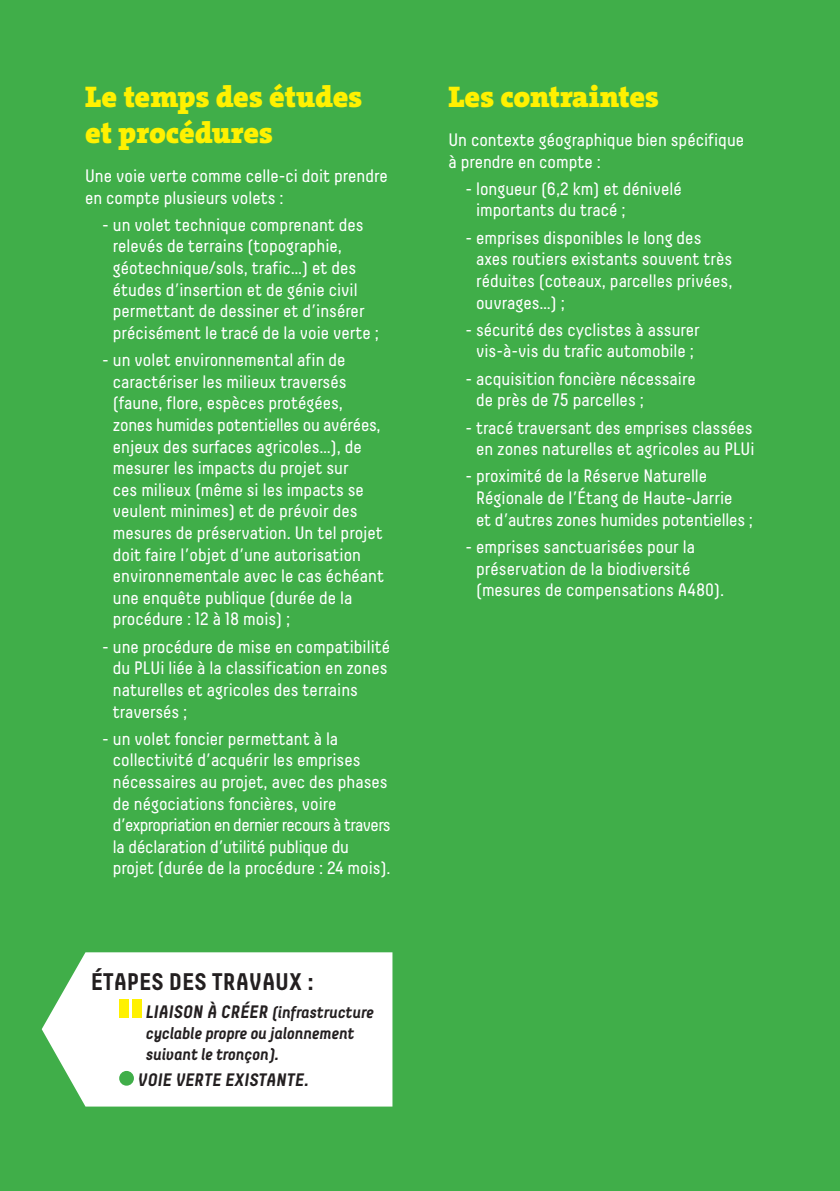
<style>
.page{position:relative;width:840px;height:1191px;background:#fff}
.page>*{position:absolute;margin:0;border:0;box-sizing:border-box;transform-origin:0 0}
.t1{font:900 30px/36px "The Serif C4 s";color:#fff101}
.t2{font:700 24px "Decima";letter-spacing:-.01em;color:#231f20}
.t3{font:18px/21.6px "Decima";color:#fff}
.t4{font:italic 700 18px "Decima";letter-spacing:-.01em;color:#231f20}
.t5{font:italic 700 17px/21px "Decima";letter-spacing:-.025em;color:#231f20}
.s1{font-size:18px}
</style>
<div class="page">
<div style="left:0;top:0;width:839px;height:1191px;background:#40ae49"></div>
<svg style="left:42px;top:952px;width:350px;height:154px;background:#f2f9f3"></svg>
<div style="left:119px;top:999px;width:10px;height:19px;background:#fff101"></div>
<div style="left:132px;top:999px;width:10px;height:19px;background:#fff101"></div>
<div style="left:119px;top:1071px;width:15px;height:14px;background:#40ae49;border-radius:50%"></div>
<h1 class="t1" style="left:85px;top:79px;width:278px">Le temps des études et procédures</h1>
<p class="t3" style="left:85px;top:165px;width:304px">Une voie verte comme celle-ci doit prendre en compte plusieurs volets :</p>
<p class="t3" style="left:113px;top:214px;width:267px;text-indent:-11px">- un volet technique comprenant des relevés de terrains (topographie, géotechnique/sols, trafic…) et des études d’insertion et de génie civil permettant de dessiner et d’insérer précisément le tracé de la voie verte ;</p>
<p class="t3" style="left:113px;top:349px;width:272px;text-indent:-11px">- un volet environnemental afin de caractériser les milieux traversés (faune, flore, espèces protégées, zones humides potentielles ou avérées, enjeux des surfaces agricoles…), de mesurer les impacts du projet sur<br>ces milieux (même si les impacts se veulent minimes) et de prévoir des mesures de préservation. Un tel projet doit faire l’objet d’une autorisation environnementale avec le cas échéant une enquête publique (durée de la procédure : 12 à 18 mois) ;</p>
<p class="t3" style="left:113px;top:635px;width:279px;text-indent:-11px">- une procédure de mise en compatibilité du PLUi liée à la classification en zones naturelles et agricoles des terrains traversés ;</p>
<p class="t3" style="left:113px;top:727px;width:279px;text-indent:-11px">- un volet foncier permettant à la collectivité d’acquérir les emprises nécessaires au projet, avec des phases de négociations foncières, voire d’expropriation en dernier recours à travers la déclaration d’utilité publique du projet (durée de la procédure : 24 mois).</p>
<h2 class="t2" style="left:91px;top:967px;width:224px">ÉTAPES DES TRAVAUX :</h2>
<p class="t5" style="left:145px;top:1001px;width:229px"><span class="s1">LIAISON À CRÉER</span> (infrastructure cyclable propre ou jalonnement suivant le tronçon).</p>
<p class="t4" style="left:137px;top:1068px;width:172px">VOIE VERTE EXISTANTE.</p>
<h1 class="t1" style="left:448px;top:79px;width:212px">Les contraintes</h1>
<p class="t3" style="left:448px;top:129px;width:297px">Un contexte géographique bien spécifique à prendre en compte :</p>
<p class="t3" style="left:476px;top:178px;width:207px;text-indent:-11px">- longueur (6,2 km) et dénivelé importants du tracé ;</p>
<p class="t3" style="left:476px;top:226px;width:258px;text-indent:-11px">- emprises disponibles le long des axes routiers existants souvent très réduites (coteaux, parcelles privées, ouvrages…) ;</p>
<p class="t3" style="left:465px;top:319px;width:236px;text-align:center">- sécurité des cyclistes à assurer vis-à-vis du trafic automobile ;</p>
<p class="t3" style="left:476px;top:367px;width:221px;text-indent:-11px">- acquisition foncière nécessaire de près de 75 parcelles ;</p>
<p class="t3" style="left:465px;top:416px;width:290px;text-align:center">- tracé traversant des emprises classées en zones naturelles et agricoles au PLUi</p>
<p class="t3" style="left:476px;top:465px;width:278px;text-indent:-11px">- proximité de la Réserve Naturelle<br>Régionale de l’Étang de Haute-Jarrie<br>et d’autres zones humides potentielles ;</p>
<p class="t3" style="left:476px;top:536px;width:249px;text-indent:-11px">- emprises sanctuarisées pour la préservation de la biodiversité (mesures de compensations A480).</p>
</div>
